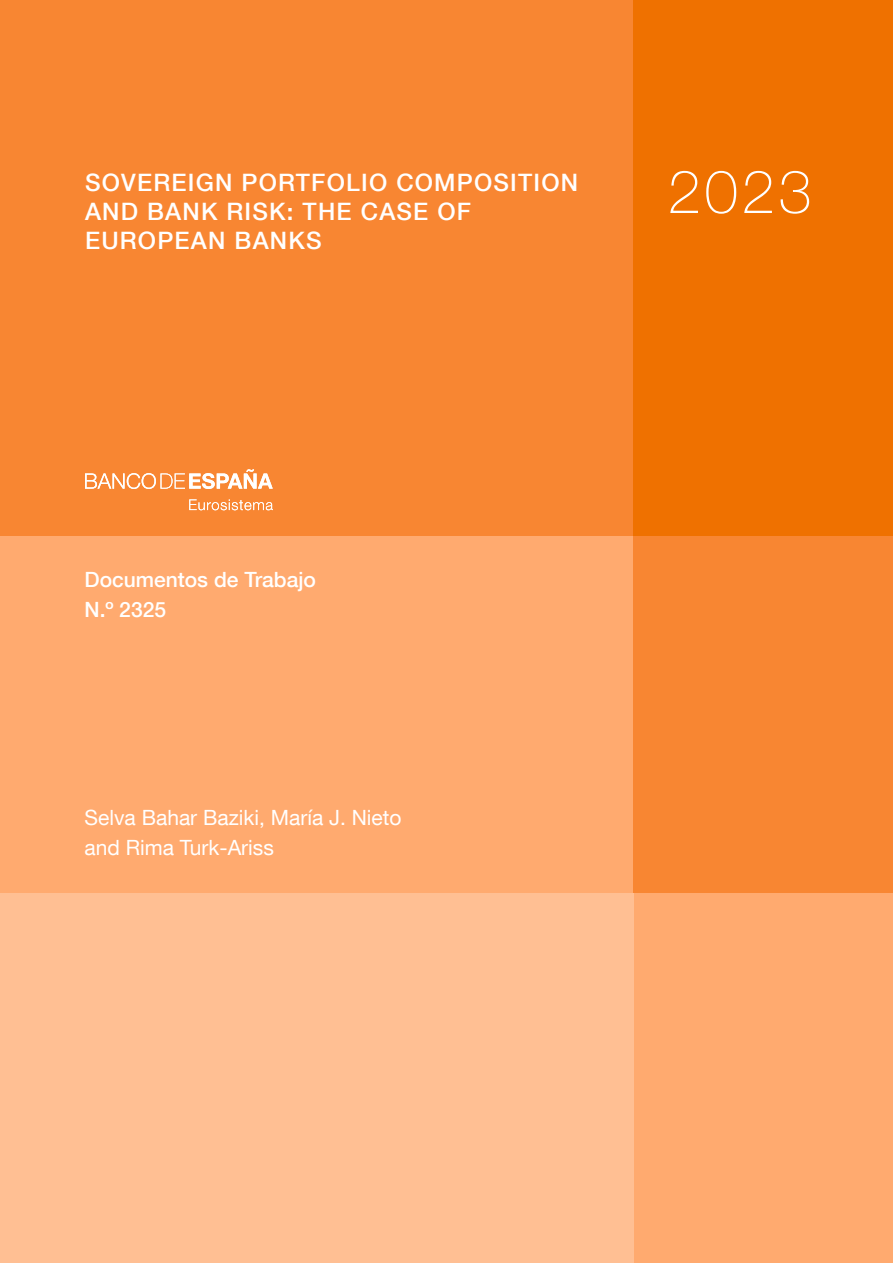
<style>
.page{position:relative;width:893px;height:1263px;background:#fff}
.page>*{position:absolute;margin:0;border:0;box-sizing:border-box;transform-origin:0 0}
.Año_DO_Portada{font:100 60px "Bd E Neue Helvetica";color:#fff}
.Título_DO_Portada{font:500 24px/28.8px "Bd E Neue Helvetica";letter-spacing:.05em;color:#fff}
.Autores_DO_Portada{font:21px "Bd E Neue Helvetica";color:#fff}
.Número_DO_Portada{font:500 21px/30px "Bd E Neue Helvetica";color:#fff}
</style>
<div class="page">
<div style="left:0;top:0;width:634px;height:536px;background:#f88632"></div>
<div style="left:634px;top:0;width:259px;height:536px;background:#ef7100"></div>
<div style="left:0;top:536px;width:634px;height:357px;background:#ffaa6f"></div>
<div style="left:634px;top:536px;width:259px;height:357px;background:#f88632"></div>
<div style="left:634px;top:893px;width:259px;height:370px;background:#ffaa6f"></div>
<div style="left:0;top:893px;width:634px;height:370px;background:#ffbf93"></div>
<svg style="left:85px;top:469px;width:188px;height:41px"></svg>
<h1 class="Título_DO_Portada" style="left:85px;top:168px;width:495px">SOVEREIGN PORTFOLIO COMPOSITION<br>AND BANK RISK: THE CASE OF<br>EUROPEAN BANKS</h1>
<p class="Año_DO_Portada" style="left:668px;top:156px;width:146px">2023</p>
<p class="Número_DO_Portada" style="left:85px;top:564px;width:233px">Documentos de Trabajo<br>N.º 2325</p>
<p class="Autores_DO_Portada" style="left:85px;top:804px;width:318px">Selva Bahar Baziki, María J. Nieto</p>
<p class="Autores_DO_Portada" style="left:85px;top:834px;width:191px">and Rima Turk-Ariss</p>
</div>
